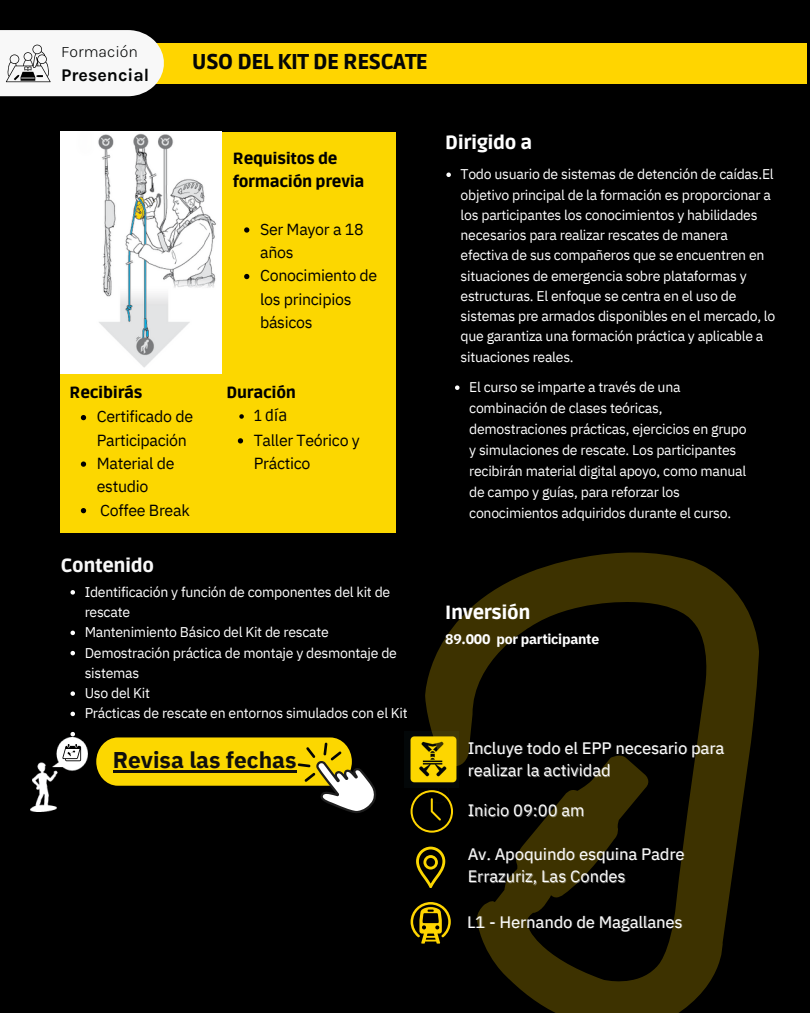
<style>
.page{position:relative;width:810px;height:1013px;background:#fff}
.page>*{position:absolute;margin:0;border:0;box-sizing:border-box;transform-origin:0 0}
.t1{font:700 22.7px "IBM Plex Sans";color:#100f0d}
.t2{font:900 21.3px "Ruda";letter-spacing:-.02em;color:#040606}
.t3{font:900 19px "Ruda";letter-spacing:-.02em;color:#fff}
.t4{font:900 19px "Ruda";letter-spacing:-.02em;color:#f8f8f8}
.t5{font:700 17.9px "Karla";color:#040606}
.t6{font:16.5px/22.4px "IBM Plex Sans";color:#fff}
.t7{font:300 16.1px "Karla";color:#040606}
.t8{font:16px/23.2px "IBM Plex Sans";letter-spacing:-.02em;color:#000}
.t9{font:900 16px/23.2px "Ruda";letter-spacing:-.02em;color:#000}
.t10{font:16px "Ruda";color:#000}
.t11{font:14.1px/20.2px "IBM Plex Sans";letter-spacing:-.02em;color:#fff}
.t12{font:700 14.1px "IBM Plex Sans";letter-spacing:-.02em;color:#fff}
</style>
<div class="page">
<div style="left:0;top:0;width:810px;height:1012px;background:#000"></div>
<div style="left:61px;top:132px;width:335px;height:400px;background:#fcd700"></div>
<img style="left:61px;top:132px;width:160px;height:241px">
<img style="left:31px;top:737px;width:57px;height:74px">
<svg style="left:96px;top:737px;width:280px;height:76px"></svg>
<div style="left:0;top:43px;width:807px;height:40px;background:#ffd500"></div>
<svg style="left:0;top:30px;width:167px;height:66px;background:#e5e4df"></svg>
<svg style="left:410px;top:552px;width:349px;height:460px"></svg>
<svg style="left:71px;top:590px;width:4px;height:4px"></svg>
<svg style="left:71px;top:630px;width:4px;height:5px"></svg>
<svg style="left:71px;top:651px;width:4px;height:4px"></svg>
<svg style="left:71px;top:691px;width:4px;height:5px"></svg>
<svg style="left:71px;top:711px;width:4px;height:5px"></svg>
<svg style="left:71px;top:732px;width:4px;height:4px"></svg>
<svg style="left:62px;top:744px;width:19px;height:17px"></svg>
<svg style="left:446px;top:172px;width:5px;height:5px"></svg>
<svg style="left:455px;top:385px;width:5px;height:5px"></svg>
<svg style="left:244px;top:227px;width:5px;height:6px"></svg>
<svg style="left:244px;top:274px;width:5px;height:5px"></svg>
<svg style="left:239px;top:414px;width:5px;height:5px"></svg>
<svg style="left:238px;top:438px;width:5px;height:5px"></svg>
<svg style="left:81px;top:415px;width:5px;height:5px"></svg>
<svg style="left:81px;top:461px;width:5px;height:6px"></svg>
<svg style="left:81px;top:508px;width:5px;height:5px"></svg>
<hr style="left:113px;top:770px;width:184px;height:2px;background:#100f0d">
<p class="t7" style="left:61px;top:42px;width:78px">Formación</p>
<p class="t5" style="left:61px;top:64px;width:90px">Presencial</p>
<p class="t2" style="left:192px;top:49px;width:237px">USO DEL KIT DE RESCATE</p>
<p class="t9" style="left:70px;top:381px;width:74px">Recibirás</p>
<p class="t8" style="left:97px;top:405px;width:98px">Certificado de<br>Participación</p>
<p class="t8" style="left:97px;top:451px;width:79px">Material de estudio</p>
<p class="t8" style="left:100px;top:498px;width:91px">Coffee Break</p>
<p class="t4" style="left:61px;top:554px;width:95px">Contenido</p>
<p class="t9" style="left:233px;top:147px;width:133px">Requisitos de formación previa</p>
<p class="t8" style="left:260px;top:217px;width:105px">Ser Mayor a 18 años</p>
<p class="t8" style="left:260px;top:264px;width:119px">Conocimiento de los principios básicos</p>
<p class="t9" style="left:227px;top:381px;width:71px">Duración</p>
<p class="t10" style="left:254px;top:406px;width:35px">1 día</p>
<p class="t8" style="left:254px;top:428px;width:108px">Taller Teórico y<br>Práctico</p>
<p class="t11" style="left:85px;top:581px;width:307px">Identificación y función de componentes del kit de rescate</p>
<p class="t11" style="left:85px;top:622px;width:246px">Mantenimiento Básico del Kit de rescate</p>
<p class="t11" style="left:85px;top:642px;width:314px">Demostración práctica de montaje y desmontaje de sistemas</p>
<p class="t11" style="left:85px;top:682px;width:67px">Uso del Kit</p>
<p class="t11" style="left:85px;top:703px;width:325px">Prácticas de rescate en entornos simulados con el Kit</p>
<p class="t1" style="left:113px;top:745px;width:185px">Revisa las fechas</p>
<p class="t3" style="left:445px;top:131px;width:88px">Dirigido a</p>
<p class="t11" style="left:461px;top:164px;width:316px">Todo usuario de sistemas de detención de caídas.El objetivo principal de la formación es proporcionar a los participantes los conocimientos y habilidades necesarios para realizar rescates de manera efectiva de sus compañeros que se encuentren en situaciones de emergencia sobre plataformas y estructuras. El enfoque se centra en el uso de sistemas pre armados disponibles en el mercado, lo que garantiza una formación práctica y aplicable a situaciones reales.</p>
<p class="t11" style="left:469px;top:376px;width:279px;line-height:21px">El curso se imparte a través de una combinación de clases teóricas, demostraciones prácticas, ejercicios en grupo y simulaciones de rescate. Los participantes recibirán material digital apoyo, como manual de campo y guías, para reforzar los conocimientos adquiridos durante el curso.</p>
<p class="t3" style="left:445px;top:601px;width:87px">Inversión</p>
<p class="t12" style="left:445px;top:629px;width:156px">89.000 por participante</p>
<p class="t6" style="left:468px;top:736px;width:258px">Incluye todo el EPP necesario para realizar la actividad</p>
<p class="t6" style="left:468px;top:798px;width:118px">Inicio 09:00 am</p>
<p class="t6" style="left:468px;top:842px;width:218px">Av. Apoquindo esquina Padre<br>Errazuriz, Las Condes</p>
<p class="t6" style="left:467px;top:910px;width:217px">L1 - Hernando de Magallanes</p>
</div>
